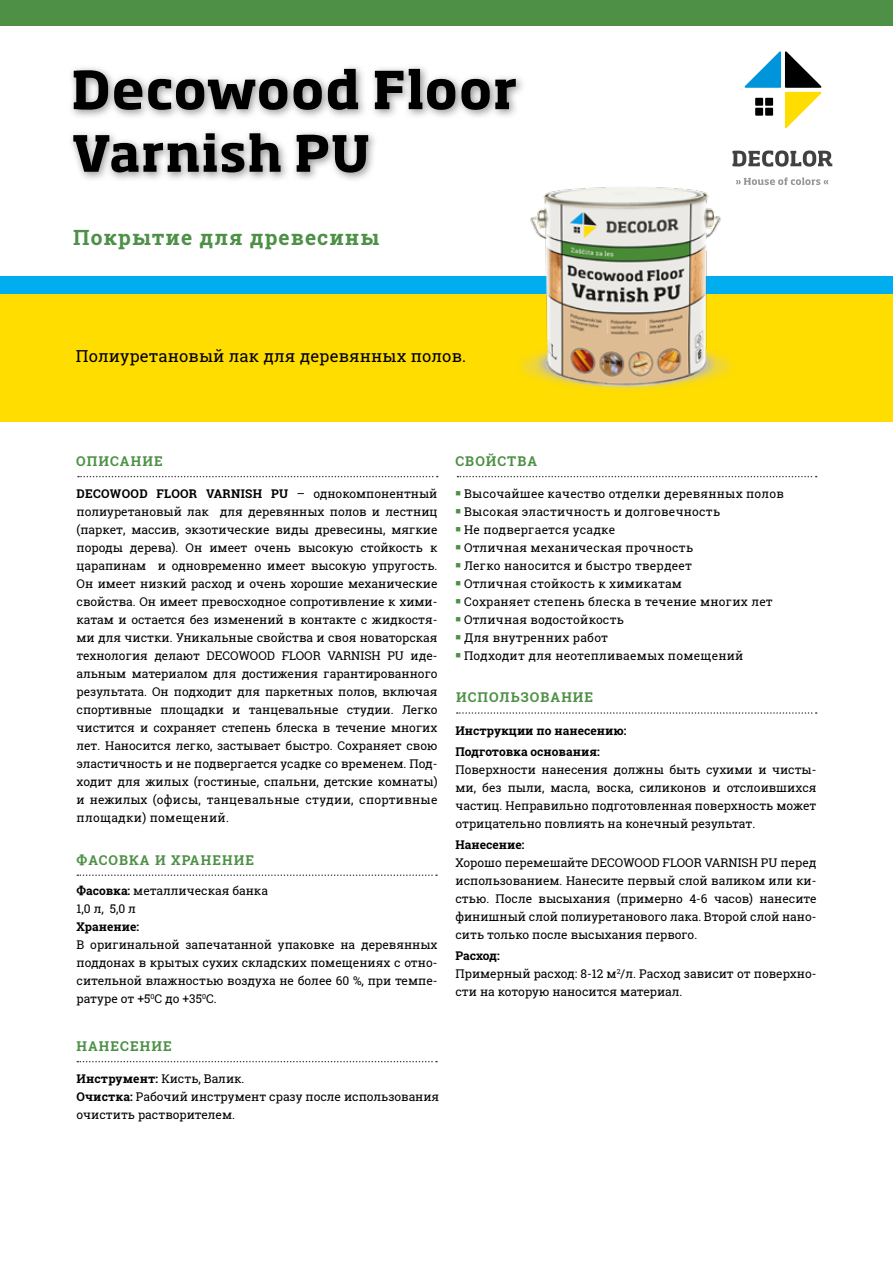
<style>
.page{position:relative;width:893px;height:1263px;background:#fff}
.page>*{position:absolute;margin:0;border:0;box-sizing:border-box;transform-origin:0 0}
.t1{font:700 21px "Roboto Slab";letter-spacing:.05em;color:#4d9046}
.t2{font:16.5px "Roboto Slab";letter-spacing:.01em;color:#000}
.t3{font:700 13.5px "Roboto Slab";letter-spacing:.08em;color:#4d9046}
.t4{font:12px/18px "Roboto Slab";color:#000;text-align:justify}
.t5{font:12px "Roboto Slab";letter-spacing:.02em;color:#000}
.t6{font:700 12px/21px "Roboto Slab";color:#000}
.s1{font-weight:700}
.s2{color:#4d9046}
</style>
<div class="page">
<div style="left:0;top:294px;width:893px;height:128px;background:#fd0"></div>
<div style="left:0;top:277px;width:893px;height:17px;background:#00aeef"></div>
<div style="left:0;top:0;width:893px;height:26px;background:#4d9046"></div>
<svg style="left:457px;top:476px;width:360px;height:1px"></svg>
<svg style="left:78px;top:476px;width:360px;height:1px"></svg>
<svg style="left:77px;top:874px;width:360px;height:2px"></svg>
<svg style="left:457px;top:712px;width:360px;height:2px"></svg>
<svg style="left:77px;top:1061px;width:360px;height:1px"></svg>
<div style="left:68px;top:63px;width:458px;height:120px;background:#6d6e71;opacity:.75"></div>
<svg style="left:73px;top:133px;width:295px;height:40px"></svg>
<svg style="left:74px;top:69px;width:442px;height:41px"></svg>
<svg style="left:732px;top:150px;width:100px;height:17px"></svg>
<svg style="left:745px;top:51px;width:76px;height:77px"></svg>
<svg style="left:753px;top:177px;width:75px;height:8px"></svg>
<img style="left:502px;top:156px;width:251px;height:234px">
<h1 class="t1" style="left:73px;top:222px;width:307px">Покрытие для древесины</h1>
<h2 class="t2" style="left:76px;top:345px;width:392px">Полиуретановый лак для деревянных полов.</h2>
<p class="t3" style="left:76px;top:452px;width:88px">ОПИСАНИЕ</p>
<p class="t3" style="left:455px;top:452px;width:83px">СВОЙСТВА</p>
<p class="t4" style="left:77px;top:484px;width:362px"><span class="s1">DECOWOOD FLOOR VARNISH PU</span> – однокомпонентный полиуретановый лак для деревянных полов и лестниц (паркет, массив, экзотические виды древесины, мягкие породы дерева). Он имеет очень высокую стойкость к царапинам и одновременно имеет высокую упругость.<br>Он имеет низкий расход и очень хорошие механические свойства. Он имеет превосходное сопротивление к хими&shy;катам и остается без изменений в контакте с жидкостя&shy;ми для чистки. Уникальные свойства и своя новаторская технология делают DECOWOOD FLOOR VARNISH PU иде&shy;альным материалом для достижения гарантированного результата. Он подходит для паркетных полов, включая спортивные площадки и танцевальные студии. Легко чистится и сохраняет степень блеска в течение многих лет. Наносится легко, застывает быстро. Cохраняет свою эластичность и не подвергается усадке со временем. Под&shy;ходит для жилых (гостиные, спальни, детские комнаты) и нежилых (офисы, танцевальные студии, спортивные площадки) помещений.</p>
<p class="t5" style="left:455px;top:485px;width:330px"><span class="s2">■</span> Высочайшее качество отделки деревянных полов</p>
<p class="t5" style="left:455px;top:503px;width:266px"><span class="s2">■</span> Высокая эластичность и долговечность</p>
<p class="t5" style="left:455px;top:521px;width:161px"><span class="s2">■</span> Не подвергается усадке</p>
<p class="t5" style="left:455px;top:539px;width:239px"><span class="s2">■</span> Отличная механическая прочность</p>
<p class="t5" style="left:455px;top:557px;width:238px"><span class="s2">■</span> Легко наносится и быстро твердеет</p>
<p class="t5" style="left:455px;top:575px;width:228px"><span class="s2">■</span> Отличная стойкость к химикатам</p>
<p class="t5" style="left:455px;top:593px;width:319px"><span class="s2">■</span> Сохраняет степень блеска в течение многих лет</p>
<p class="t5" style="left:455px;top:611px;width:170px"><span class="s2">■</span> Отличная водостойкость</p>
<p class="t5" style="left:455px;top:629px;width:154px"><span class="s2">■</span> Для внутренних работ</p>
<p class="t5" style="left:455px;top:647px;width:289px"><span class="s2">■</span> Подходит для неотепливаемых помещений</p>
<p class="t3" style="left:456px;top:688px;width:139px">ИСПОЛЬЗОВАНИЕ</p>
<p class="t6" style="left:455px;top:720px;width:172px">Инструкции по нанесению:<br>Подготовка основания:</p>
<p class="t4" style="left:455px;top:760px;width:362px">Поверхности нанесения должны быть сухими и чисты&shy;ми, без пыли, масла, воска, силиконов и отслоившихся частиц. Неправильно подготовленная поверхность может отрицательно повлиять на конечный результат.</p>
<p class="t6" style="left:455px;top:834px;width:71px">Нанесение:</p>
<p class="t4" style="left:455px;top:853px;width:362px">Хорошо перемешайте DECOWOOD FLOOR VARNISH PU перед использованием. Нанесите первый слой валиком или ки&shy;стью. После высыхания (примерно 4-6 часов) нанесите финишный слой полиуретанового лака. Второй слой нано&shy;сить только после высыхания первого.</p>
<p class="t4" style="left:455px;top:946px;width:362px;text-align:left"><span class="s1">Расход:<br></span>Примерный расход: 8-12 м<sup>2</sup>/л. Расход зависит от поверхно&shy;сти на которую наносится материал.</p>
<p class="t3" style="left:77px;top:850px;width:179px">ФАСОВКА И ХРАНЕНИЕ</p>
<p class="t4" style="left:77px;top:881px;width:193px"><span class="s1">Фасовка:</span> металлическая банка<br>1,0 л, 5,0 л</p>
<p class="t6" style="left:77px;top:916px;width:64px">Хранение:</p>
<p class="t4" style="left:77px;top:935px;width:362px">В оригинальной запечатанной упаковке на деревянных поддонах в крытых сухих складских помещениях с отно&shy;сительной влажностью воздуха не более 60 %, при темпе&shy;ратуре от +5<sup>0</sup>С до +35<sup>0</sup>С.</p>
<p class="t3" style="left:77px;top:1037px;width:97px">НАНЕСЕНИЕ</p>
<p class="t4" style="left:77px;top:1069px;width:364px;text-align:left"><span class="s1">Инструмент:</span> Кисть, Валик.<br><span class="s1">Очистка:</span> Рабочий инструмент сразу после использования очистить растворителем.</p>
</div>
